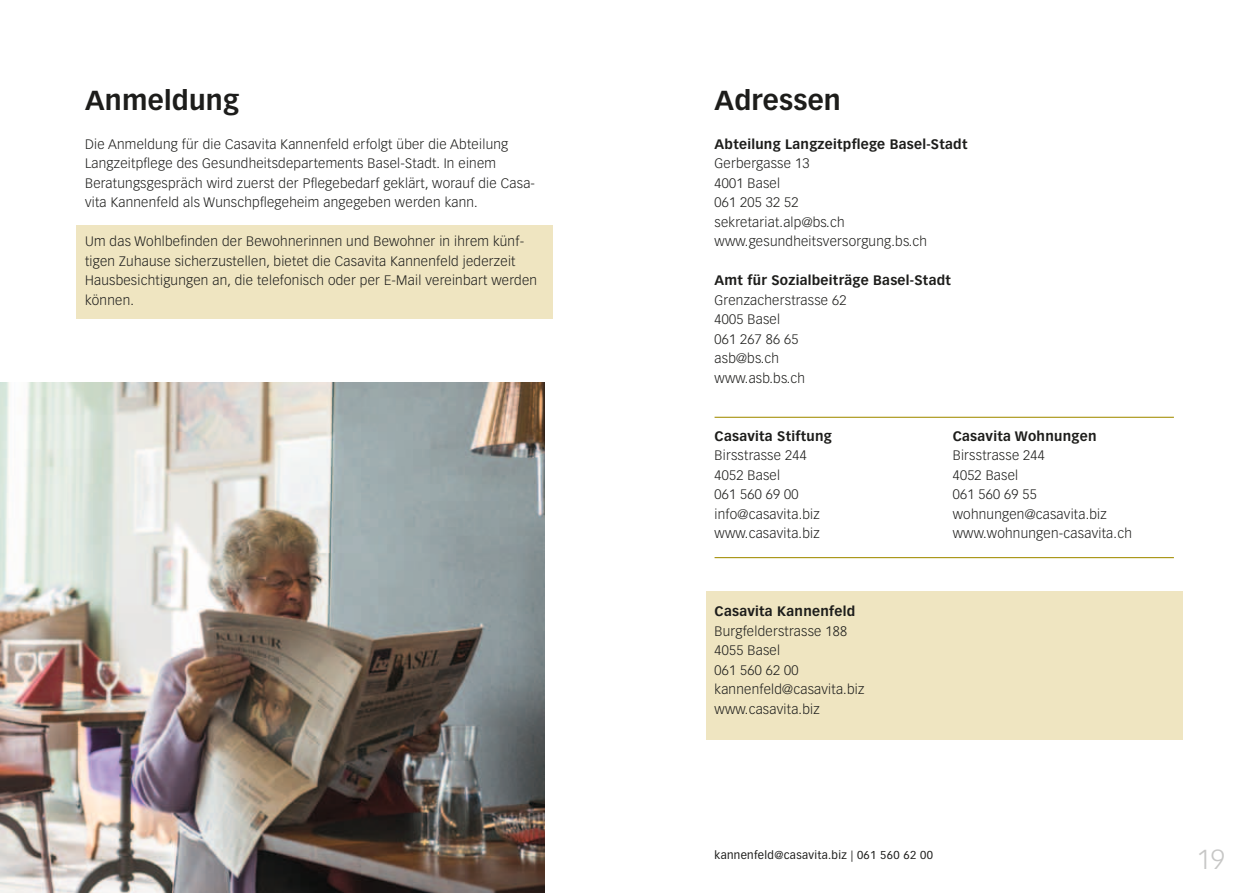
<style>
.page{position:relative;width:1259px;height:893px;background:#fff}
.page>*{position:absolute;margin:0;border:0;box-sizing:border-box;transform-origin:0 0}
.t1{font:700 27px "Vectora LH";letter-spacing:.01em;color:#1d1d1b}
.t2{font:300 27px "Vectora LH";color:#c7c7c6}
.t3{font:300 13.5px/19.5px "Vectora LH";letter-spacing:.02em;color:#1d1d1b}
.t4{font:700 13.5px "Vectora LH";letter-spacing:.02em;color:#1d1d1b}
.t5{font:11.25px "Vectora LH";letter-spacing:.03em;color:#1d1d1b}
</style>
<div class="page">
<div style="left:77px;top:225px;width:476px;height:94px;background:#efe5c1"></div>
<div style="left:706px;top:591px;width:476px;height:149px;background:#efe5c1"></div>
<img style="left:0;top:383px;width:544px;height:510px">
<hr style="left:714px;top:417px;width:460px;height:1px;background:#a7930e">
<hr style="left:714px;top:557px;width:460px;height:1px;background:#a7930e">
<h1 class="t1" style="left:85px;top:84px;width:156px">Anmeldung</h1>
<h1 class="t1" style="left:714px;top:84px;width:128px">Adressen</h1>
<p class="t3" style="left:85px;top:134px;width:451px">Die Anmeldung für die Casavita Kannenfeld erfolgt über die Abteilung Langzeitpflege des Gesundheitsdepartements Basel-Stadt. In einem Beratungsgespräch wird zuerst der Pflegebedarf geklärt, worauf die Casa&shy;vita Kannenfeld als Wunschpflegeheim angegeben werden kann.</p>
<p class="t3" style="left:85px;top:232px;width:453px">Um das Wohlbefinden der Bewohnerinnen und Bewohner in ihrem künf&shy;tigen Zuhause sicherzustellen, bietet die Casavita Kannenfeld jederzeit Hausbesichtigungen an, die telefonisch oder per E-Mail vereinbart werden können.</p>
<p class="t4" style="left:714px;top:136px;width:254px">Abteilung Langzeitpflege Basel-Stadt</p>
<p class="t3" style="left:714px;top:154px;width:214px">Gerbergasse 13<br>4001 Basel<br>061 205 32 52 sekretariat.alp@bs.ch www.gesundheitsversorgung.bs.ch</p>
<p class="t4" style="left:714px;top:272px;width:238px">Amt für Sozialbeiträge Basel-Stadt</p>
<p class="t3" style="left:714px;top:290px;width:133px">Grenzacherstrasse 62<br>4005 Basel<br>061 267 86 65 asb@bs.ch www.asb.bs.ch</p>
<p class="t4" style="left:714px;top:428px;width:119px">Casavita Stiftung</p>
<p class="t3" style="left:714px;top:446px;width:107px">Birsstrasse 244<br>4052 Basel<br>061 560 69 00 info@casavita.biz www.casavita.biz</p>
<p class="t4" style="left:714px;top:603px;width:142px">Casavita Kannenfeld</p>
<p class="t3" style="left:714px;top:622px;width:151px">Burgfelderstrasse 188<br>4055 Basel<br>061 560 62 00 kannenfeld@casavita.biz www.casavita.biz</p>
<p class="t4" style="left:952px;top:428px;width:145px">Casavita Wohnungen</p>
<p class="t3" style="left:952px;top:446px;width:181px">Birsstrasse 244<br>4052 Basel<br>061 560 69 55 wohnungen@casavita.biz www.wohnungen-casavita.ch</p>
<p class="t5" style="left:714px;top:848px;width:220px">kannenfeld@casavita.biz | 061 560 62 00</p>
<h1 class="t2" style="left:1197px;top:844px;width:30px">19</h1>
</div>
